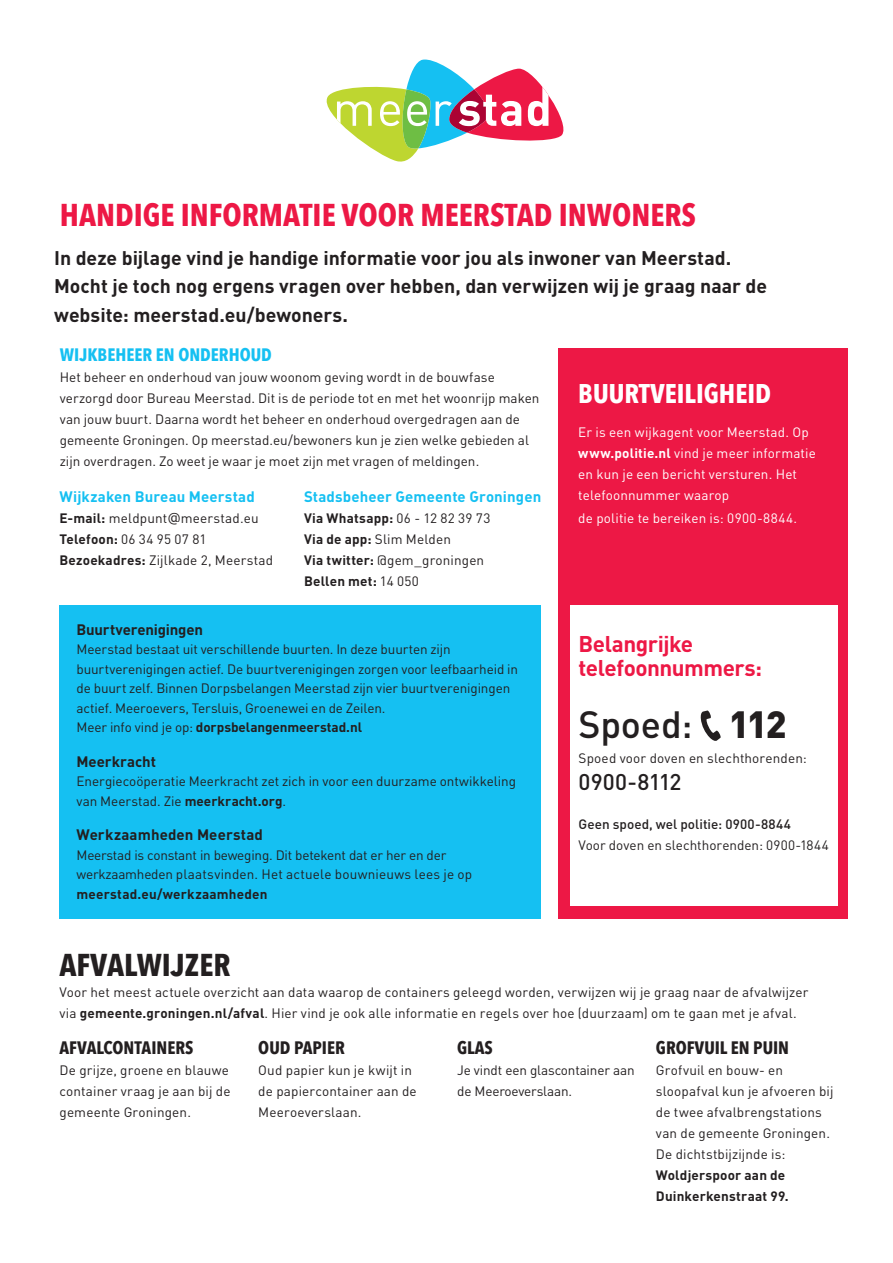
<style>
.page{position:relative;width:893px;height:1263px;background:#fff}
.page>*{position:absolute;margin:0;border:0;box-sizing:border-box;transform-origin:0 0}
.t1{font:500 37.5px "DIN";letter-spacing:-.005em;color:#231f20}
.t2{font:700 31.5px "Avenir Next Condensed";color:#ed1845}
.t3{font:700 31.5px "Avenir Next Condensed";color:#231f20}
.t4{font:700 27px "Avenir Next Condensed";color:#fff}
.t5{font:700 22.5px/24px "DIN";letter-spacing:-.025em;color:#ed1845}
.t6{font:500 22.5px "DIN";letter-spacing:-.01em;color:#231f20}
.t7{font:700 19.5px/28.5px "DIN";color:#231f20}
.t8{font:700 18px "Avenir Next Condensed";color:#231f20}
.t9{font:700 18px "Avenir Next Condensed";color:#15c0f2}
.t10{font:700 15px "DIN";letter-spacing:.01em;color:#15c0f2}
.t11{font:700 15px "DIN";letter-spacing:.005em;color:#231f20}
.t12{font:700 15px "DIN";letter-spacing:-.015em;color:#231f20}
.t13{font:13.5px/21px "DIN";letter-spacing:.005em;color:#231f20}
.t14{font:13.5px/21px "DIN";letter-spacing:.01em;color:#fff}
.t15{font:13.5px/19.5px "DIN";letter-spacing:-.015em;color:#231f20}
.t16{font:700 13.5px/21px "DIN";letter-spacing:.01em;color:#231f20}
.t17{font:500 13.5px "DIN";letter-spacing:.005em;color:#231f20}
.s1{font-weight:400}
.s2{font-weight:700}
.s3{font-family:"Verdana"}
.s4{font-weight:900}
</style>
<div class="page">
<div style="left:60px;top:605px;width:481px;height:314px;background:#15c0f2"></div>
<div style="left:558px;top:348px;width:289px;height:571px;background:#ed1845"></div>
<div style="left:570px;top:605px;width:268px;height:301px;background:#fff"></div>
<svg style="left:327px;top:60px;width:236px;height:102px"></svg>
<svg style="left:700px;top:710px;width:21px;height:31px"></svg>
<p class="t2" style="left:60px;top:196px;width:638px">HANDIGE INFORMATIE VOOR MEERSTAD INWONERS</p>
<p class="t7" style="left:54px;top:242px;width:714px">In deze bijlage vind je handige informatie voor jou als inwoner van Meerstad.<br>Mocht je toch nog ergens vragen over hebben, dan verwijzen wij je graag naar de website: meerstad.eu/bewoners.</p>
<p class="t9" style="left:60px;top:344px;width:213px">WIJKBEHEER EN ONDERHOUD</p>
<p class="t13" style="left:60px;top:366px;width:481px">Het beheer en onderhoud van jouw woonom geving wordt in de bouwfase verzorgd door Bureau Meerstad. Dit is de periode tot en met het woonrijp maken van jouw buurt. Daarna wordt het beheer en onderhoud overgedragen aan de gemeente Groningen. Op meerstad.eu/bewoners kun je zien welke gebieden al zijn overdragen. Zo weet je waar je moet zijn met vragen of meldingen.</p>
<p class="t10" style="left:304px;top:487px;width:239px">Stadsbeheer Gemeente Groningen</p>
<p class="t16" style="left:304px;top:507px;width:188px">Via Whatsapp: <span class="s1">06 - 12 82 39 73</span></p>
<p class="t13" style="left:304px;top:528px;width:148px"><span class="s2">Via de app:</span> Slim Melden</p>
<p class="t13" style="left:304px;top:549px;width:182px"><span class="s2">Via twitter:</span> @gem_groningen</p>
<p class="t16" style="left:304px;top:570px;width:116px">Bellen met: <span class="s1">14 050</span></p>
<p class="t10" style="left:60px;top:487px;width:197px">Wijkzaken Bureau Meerstad</p>
<p class="t13" style="left:60px;top:507px;width:201px"><span class="s2">E-mail:</span> meldpunt<span class="s3">@</span>meerstad.eu</p>
<p class="t13" style="left:60px;top:528px;width:148px"><span class="s2">Telefoon:</span> 06 34 95 07 81</p>
<p class="t13" style="left:60px;top:549px;width:215px"><span class="s2">Bezoekadres:</span> Zijlkade 2, Meerstad</p>
<p class="t12" style="left:77px;top:619px;width:128px">Buurtverenigingen</p>
<p class="t13" style="left:77px;top:639px;width:443px;line-height:19.5px">Meerstad bestaat uit verschillende buurten. In deze buurten zijn buurtverenigingen actief. De buurtverenigingen zorgen voor leefbaarheid in de buurt zelf. Binnen Dorpsbelangen Meerstad zijn vier buurtverenigingen actief. Meeroevers, Tersluis, Groenewei en de Zeilen.</p>
<p class="t16" style="left:77px;top:716px;width:287px"><span class="s1">Meer info vind je op:</span> dorpsbelangenmeerstad.nl</p>
<p class="t11" style="left:77px;top:751px;width:81px">Meerkracht</p>
<p class="t13" style="left:77px;top:771px;width:441px;line-height:19.5px">Energiecoöperatie Meerkracht zet zich in voor een duurzame ontwikkeling van Meerstad. Zie <span class="s2">meerkracht.org</span>.</p>
<p class="t11" style="left:77px;top:825px;width:188px">Werkzaamheden Meerstad</p>
<p class="t15" style="left:77px;top:845px;width:397px">Meerstad is constant in beweging. Dit betekent dat er her en der werkzaamheden plaatsvinden. Het actuele bouwnieuws lees je op <span class="s2">meerstad.eu/werkzaamheden</span></p>
<p class="t4" style="left:578px;top:377px;width:194px">BUURTVEILIGHEID</p>
<p class="t14" style="left:578px;top:422px;width:239px">Er is een wijkagent voor Meerstad. Op <span class="s2">www.politie.nl</span> vind je meer informatie en kun je een bericht versturen. Het telefoonnummer waarop</p>
<p class="t14" style="left:578px;top:507px;width:220px">de politie te bereiken is: 0900-8844.</p>
<p class="t5" style="left:579px;top:631px;width:185px">Belangrijke telefoonnummers:</p>
<p class="t1" style="left:579px;top:700px;width:209px">Spoed: <span class="s4">112</span></p>
<p class="t13" style="left:579px;top:748px;width:230px">Spoed voor doven en slechthorenden:</p>
<p class="t6" style="left:579px;top:768px;width:105px">0900-8112</p>
<p class="t17" style="left:579px;top:816px;width:214px">Geen spoed, wel politie: 0900-8844</p>
<p class="t13" style="left:579px;top:835px;width:252px">Voor doven en slechthorenden: 0900-1844</p>
<p class="t3" style="left:60px;top:945px;width:173px">AFVALWIJZER</p>
<p class="t13" style="left:60px;top:981px;width:750px">Voor het meest actuele overzicht aan data waarop de containers geleegd worden, verwijzen wij je graag naar de afvalwijzer via <span class="s2">gemeente.groningen.nl/afval</span>. Hier vind je ook alle informatie en regels over hoe (duurzaam) om te gaan met je afval.</p>
<p class="t8" style="left:60px;top:1036px;width:135px">AFVALCONTAINERS</p>
<p class="t13" style="left:60px;top:1059px;width:172px;text-align:justify">De grijze, groene en blauwe container vraag je aan bij de gemeente Groningen.</p>
<p class="t8" style="left:258px;top:1036px;width:88px">OUD PAPIER</p>
<p class="t13" style="left:258px;top:1059px;width:160px">Oud papier kun je kwijt in de papiercontainer aan de<br>Meeroeverslaan.</p>
<p class="t8" style="left:457px;top:1036px;width:37px">GLAS</p>
<p class="t13" style="left:457px;top:1059px;width:179px">Je vindt een glascontainer aan de Meeroeverslaan.</p>
<p class="t8" style="left:656px;top:1036px;width:135px">GROFVUIL EN PUIN</p>
<p class="t13" style="left:656px;top:1059px;width:179px">Grofvuil en bouw- en sloopafval kun je afvoeren bij de twee afvalbrengstations</p>
<p class="t13" style="left:656px;top:1122px;width:176px">van de gemeente Groningen.<br>De dichtstbijzijnde is:</p>
<p class="t16" style="left:656px;top:1163px;width:134px">Woldjerspoor aan de<br>Duinkerkenstraat 99.</p>
</div>
